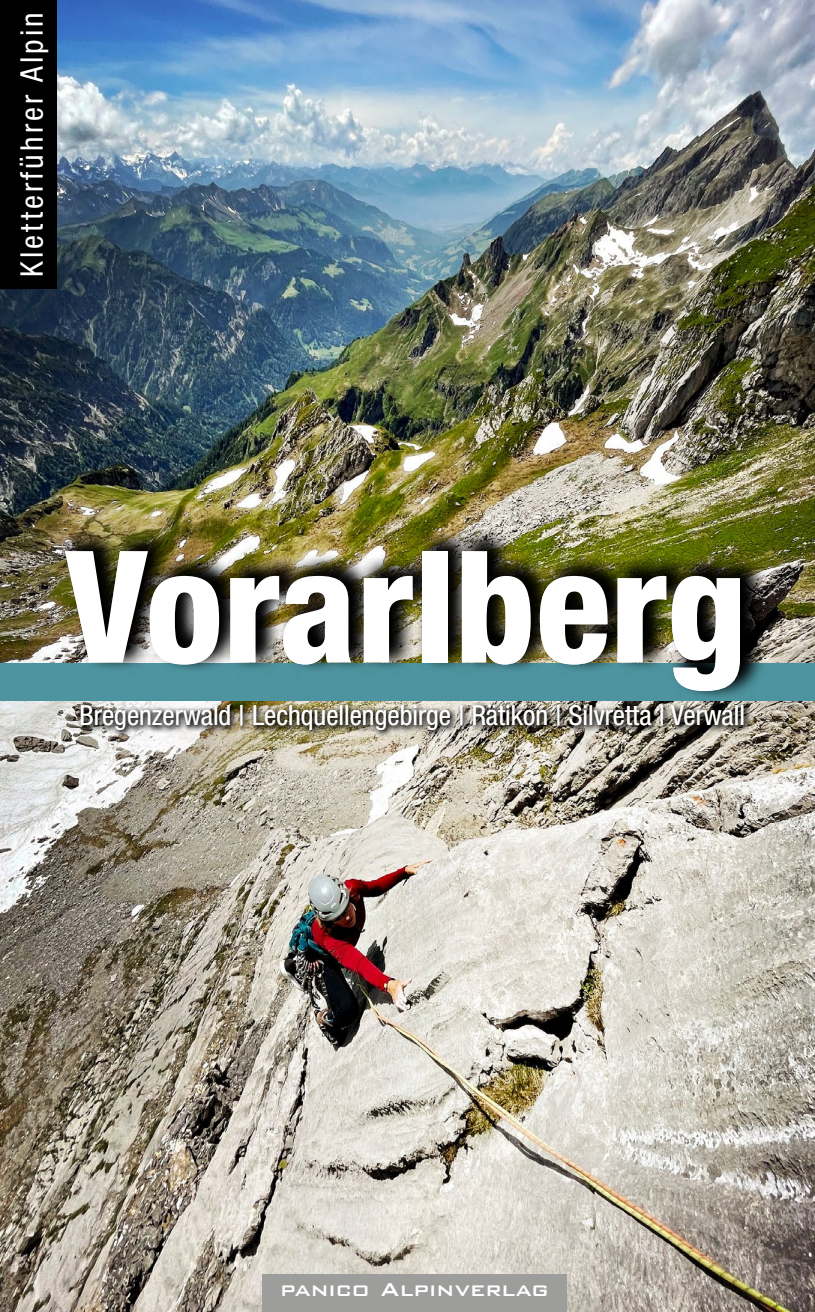
<style>
.page{position:relative;width:815px;height:1312px;background:#fff}
.page>*{position:absolute;margin:0;border:0;box-sizing:border-box;transform-origin:0 0}
.t1{font:800 condensed 155.5px "Helvetica Neue";color:#fff}
.t2{font:condensed 31.25px "Helvetica Neue";letter-spacing:.1em;color:#fff}
.t3{font:condensed 27.5px "Helvetica Neue";color:#fff}
.t4{font:500 25px "Bank Gothic BT";color:#fff}
</style>
<div class="page">
<img style="left:0;top:0;width:815px;height:1311px">
<div style="left:0;top:0;width:57px;height:288px;background:#000"></div>
<div style="left:262px;top:1274px;width:305px;height:37px;background:#9d9d9c"></div>
<div style="left:0;top:662px;width:815px;height:38px;background:#4e94a0"></div>
<img style="left:77px;top:701px;width:675px;height:36px">
<img style="left:61px;top:528px;width:706px;height:169px">
<p class="t2" style="left:14px;top:277px;width:266px;rotate:-90deg">Kletterführer Alpin</p>
<h1 class="t1" style="left:65px;top:510px;width:684px">Vorarlberg</h1>
<p class="t3" style="left:80px;top:699px;width:667px">Bregenzerwald | Lechquellengebirge | Rätikon | Silvretta | Verwall</p>
<p class="t4" style="left:280px;top:1275px;width:270px">panico Alpinverlag</p>
</div>
